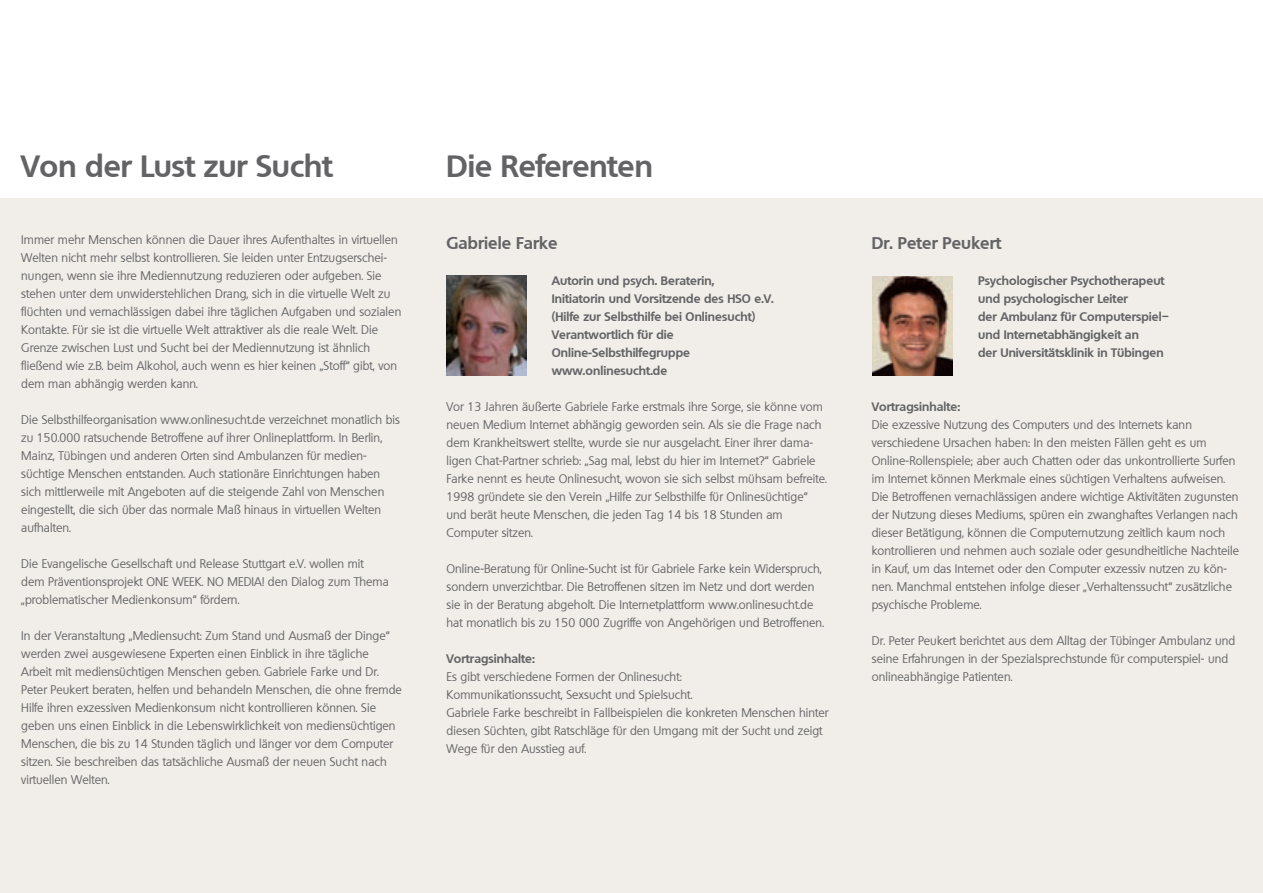
<style>
.page{position:relative;width:1263px;height:893px;background:#fff}
.page>*{position:absolute;margin:0;border:0;box-sizing:border-box;transform-origin:0 0}
.t1{font:700 30px "Quebec";color:#636366}
.t2{font:700 16.5px "Quebec";letter-spacing:.005em;color:#636366}
.t3{font:12px/18px "Quebec";letter-spacing:.005em;color:#636366}
.t4{font:700 12px/18px "Quebec";letter-spacing:.005em;color:#636366}
</style>
<div class="page">
<div style="left:0;top:198px;width:1263px;height:695px;background:#f1ede8"></div>
<img style="left:446px;top:275px;width:80px;height:100px">
<img style="left:873px;top:276px;width:79px;height:99px">
<h1 class="t1" style="left:21px;top:146px;width:313px">Von der Lust zur Sucht</h1>
<h1 class="t1" style="left:446px;top:146px;width:208px">Die Referenten</h1>
<p class="t3" style="left:21px;top:231px;width:382px">Immer mehr Menschen können die Dauer ihres Aufenthaltes in virtuellen Welten nicht mehr selbst kontrollieren. Sie leiden unter Entzugserschei&shy;nungen, wenn sie ihre Mediennutzung reduzieren oder aufgeben. Sie stehen unter dem unwiderstehlichen Drang, sich in die virtuelle Welt zu flüchten und vernachlässigen dabei ihre täglichen Aufgaben und sozialen Kontakte. Für sie ist die virtuelle Welt attraktiver als die reale Welt. Die Grenze zwischen Lust und Sucht bei der Mediennutzung ist ähnlich fließend wie z.B. beim Alkohol, auch wenn es hier keinen „Stoff“ gibt, von dem man abhängig werden kann.</p>
<p class="t3" style="left:21px;top:411px;width:380px">Die Selbsthilfeorganisation www.onlinesucht.de verzeichnet monatlich bis zu 150.000 ratsuchende Betroffene auf ihrer Onlineplattform. In Berlin, Mainz, Tübingen und anderen Orten sind Ambulanzen für medien&shy;süchtige Menschen entstanden. Auch stationäre Einrichtungen haben sich mittlerweile mit Angeboten auf die steigende Zahl von Menschen eingestellt, die sich über das normale Maß hinaus in virtuellen Welten aufhalten.</p>
<p class="t3" style="left:21px;top:555px;width:369px">Die Evangelische Gesellschaft und Release Stuttgart e.V. wollen mit dem Präventionsprojekt ONE WEEK. NO MEDIA! den Dialog zum Thema „problematischer Medienkonsum“ fördern.</p>
<p class="t3" style="left:21px;top:627px;width:382px">In der Veranstaltung „Mediensucht: Zum Stand und Ausmaß der Dinge“ werden zwei ausgewiesene Experten einen Einblick in ihre tägliche Arbeit mit mediensüchtigen Menschen geben. Gabriele Farke und Dr.<br>Peter Peukert beraten, helfen und behandeln Menschen, die ohne fremde Hilfe ihren exzessiven Medienkonsum nicht kontrollieren können. Sie geben uns einen Einblick in die Lebenswirklichkeit von mediensüchtigen Menschen, die bis zu 14 Stunden täglich und länger vor dem Computer sitzen. Sie beschreiben das tatsächliche Ausmaß der neuen Sucht nach virtuellen Welten.</p>
<h2 class="t2" style="left:446px;top:232px;width:112px">Gabriele Farke</h2>
<p class="t4" style="left:552px;top:271px;width:224px">Autorin und psych. Beraterin,<br>Initiatorin und Vorsitzende des HSO e.V. (Hilfe zur Selbsthilfe bei Onlinesucht)<br>Verantwortlich für die<br>Online-Selbsthilfegruppe www.onlinesucht.de</p>
<p class="t3" style="left:446px;top:398px;width:382px">Vor 13 Jahren äußerte Gabriele Farke erstmals ihre Sorge, sie könne vom neuen Medium Internet abhängig geworden sein. Als sie die Frage nach dem Krankheitswert stellte, wurde sie nur ausgelacht. Einer ihrer dama&shy;ligen Chat-Partner schrieb: „Sag mal, lebst du hier im Internet?“ Gabriele Farke nennt es heute Onlinesucht, wovon sie sich selbst mühsam befreite.<br>1998 gründete sie den Verein „Hilfe zur Selbsthilfe für Onlinesüchtige“ und berät heute Menschen, die jeden Tag 14 bis 18 Stunden am Computer sitzen.</p>
<p class="t3" style="left:446px;top:560px;width:379px">Online-Beratung für Online-Sucht ist für Gabriele Farke kein Widerspruch, sondern unverzichtbar. Die Betroffenen sitzen im Netz und dort werden sie in der Beratung abgeholt. Die Internetplattform www.onlinesucht.de hat monatlich bis zu 150 000 Zugriffe von Angehörigen und Betroffenen.</p>
<p class="t4" style="left:446px;top:649px;width:90px">Vortragsinhalte:</p>
<p class="t3" style="left:446px;top:668px;width:384px">Es gibt verschiedene Formen der Onlinesucht:<br>Kommunikationssucht, Sexsucht und Spielsucht.<br>Gabriele Farke beschreibt in Fallbeispielen die konkreten Menschen hinter diesen Süchten, gibt Ratschläge für den Umgang mit der Sucht und zeigt Wege für den Ausstieg auf.</p>
<h2 class="t2" style="left:872px;top:232px;width:131px">Dr. Peter Peukert</h2>
<p class="t4" style="left:978px;top:271px;width:192px">Psychologischer Psychotherapeut und psychologischer Leiter<br>der Ambulanz für Computerspiel– und Internetabhängigkeit an<br>der Universitätsklinik in Tübingen</p>
<p class="t4" style="left:872px;top:397px;width:90px">Vortragsinhalte:</p>
<p class="t3" style="left:872px;top:416px;width:369px">Die exzessive Nutzung des Computers und des Internets kann verschiedene Ursachen haben: In den meisten Fällen geht es um Online-Rollenspiele; aber auch Chatten oder das unkontrollierte Surfen im Internet können Merkmale eines süchtigen Verhaltens aufweisen.<br>Die Betroffenen vernachlässigen andere wichtige Aktivitäten zugunsten der Nutzung dieses Mediums, spüren ein zwanghaftes Verlangen nach dieser Betätigung, können die Computernutzung zeitlich kaum noch kontrollieren und nehmen auch soziale oder gesundheitliche Nachteile in Kauf, um das Internet oder den Computer exzessiv nutzen zu kön&shy;nen. Manchmal entstehen infolge dieser „Verhaltenssucht“ zusätzliche psychische Probleme.</p>
<p class="t3" style="left:872px;top:632px;width:365px">Dr. Peter Peukert berichtet aus dem Alltag der Tübinger Ambulanz und seine Erfahrungen in der Spezialsprechstunde für computerspiel- und onlineabhängige Patienten.</p>
</div>
